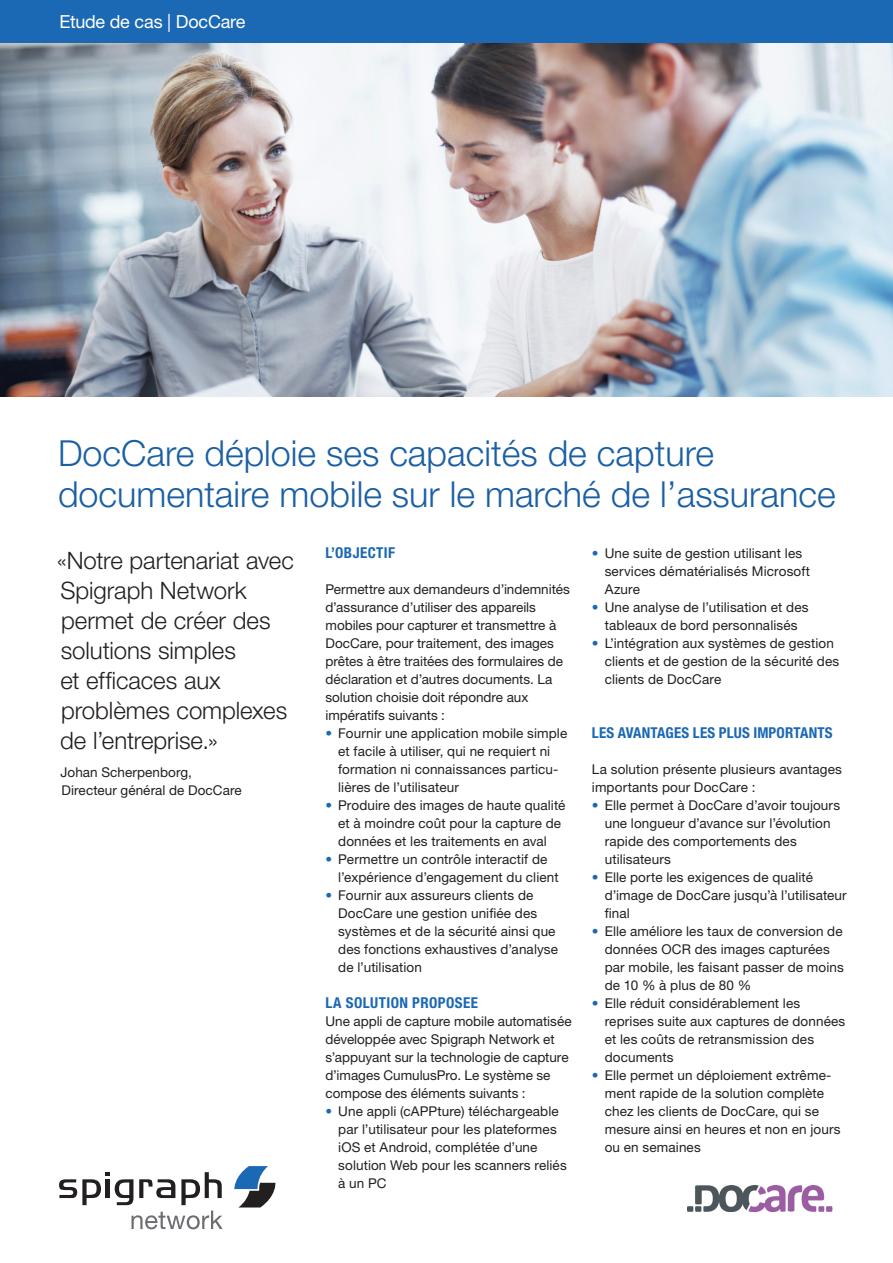
<style>
.page{position:relative;width:893px;height:1263px;background:#fff}
.page>*{position:absolute;margin:0;border:0;box-sizing:border-box;transform-origin:0 0}
.t1{font:300 35.85px/41.4px "Helvetica Neue LT Std";color:#1a5fa4}
._05__Header_Text{font:300 24px/30px "Helvetica Neue LT Std";letter-spacing:-.005em;color:#231f20}
._05__Header_Text-2{font:18px "Helvetica Neue LT Std";letter-spacing:-.01em;color:#fff}
._10__Body_Text{font:700 condensed 15px "Helvetica Neue LT Std";letter-spacing:.02em;color:#1b68b4}
._10__Body_Text-2{font:13.5px/18px "Helvetica Neue LT Std";letter-spacing:.01em;color:#231f20}
._05__Header_Text-3{font:13.5px/18px "Helvetica Neue LT Std";letter-spacing:.005em;color:#231f20}
.s1{color:#1b68b4}
</style>
<div class="page">
<img style="left:0;top:43px;width:893px;height:353px">
<div style="left:0;top:0;width:893px;height:43px;background:#1b68b4"></div>
<img style="left:688px;top:1186px;width:144px;height:25px">
<svg style="left:234px;top:1166px;width:42px;height:41px"></svg>
<svg style="left:59px;top:1172px;width:164px;height:57px"></svg>
<p class="_05__Header_Text-2" style="left:60px;top:11px;width:188px">Etude de cas | DocCare</p>
<p class="t1" style="left:58px;top:432px;width:779px">DocCare déploie ses capacités de capture documentaire mobile sur le marché de l’assurance</p>
<p class="_10__Body_Text" style="left:325px;top:544px;width:71px">L’OBJECTIF</p>
<p class="_10__Body_Text-2" style="left:325px;top:580px;width:246px">Permettre aux demandeurs d’indemnités d’assurance d’utiliser des appareils mobiles pour capturer et transmettre à DocCare, pour traitement, des images prêtes à être traitées des formulaires de déclaration et d’autres documents. La solution choisie doit répondre aux impératifs suivants :</p>
<p class="_10__Body_Text-2" style="left:338px;top:724px;width:230px;text-indent:-13px"><span class="s1">•</span> Fournir une application mobile simple et facile à utiliser, qui ne requiert ni formation ni connaissances particu&shy;lières de l’utilisateur</p>
<p class="_10__Body_Text-2" style="left:338px;top:796px;width:229px;text-indent:-13px"><span class="s1">•</span> Produire des images de haute qualité et à moindre coût pour la capture de données et les traitements en aval</p>
<p class="_10__Body_Text-2" style="left:338px;top:850px;width:222px;text-indent:-13px"><span class="s1">•</span> Permettre un contrôle interactif de l’expérience d’engagement du client</p>
<p class="_10__Body_Text-2" style="left:338px;top:886px;width:221px;text-indent:-13px"><span class="s1">•</span> Fournir aux assureurs clients de<br>DocCare une gestion unifiée des systèmes et de la sécurité ainsi que des fonctions exhaustives d’analyse de l’utilisation</p>
<p class="_10__Body_Text" style="left:325px;top:994px;width:154px">LA SOLUTION PROPOSEE</p>
<p class="_10__Body_Text-2" style="left:325px;top:1012px;width:248px">Une appli de capture mobile automatisée développée avec Spigraph Network et s’appuyant sur la technologie de capture d’images CumulusPro. Le système se compose des éléments suivants :</p>
<p class="_10__Body_Text-2" style="left:338px;top:1102px;width:230px;text-indent:-13px"><span class="s1">•</span> Une appli (cAPPture) téléchargeable par l’utilisateur pour les plateformes iOS et Android, complétée d’une solution Web pour les scanners reliés à un PC</p>
<p class="_10__Body_Text-2" style="left:605px;top:544px;width:207px;text-indent:-13px"><span class="s1">•</span> Une suite de gestion utilisant les services dématérialisés Microsoft<br>Azure</p>
<p class="_10__Body_Text-2" style="left:592px;top:598px;width:218px;text-align:center"><span class="s1">•</span> Une analyse de l’utilisation et des tableaux de bord personnalisés</p>
<p class="_10__Body_Text-2" style="left:605px;top:634px;width:236px;text-indent:-13px"><span class="s1">•</span> L’intégration aux systèmes de gestion clients et de gestion de la sécurité des clients de DocCare</p>
<p class="_05__Header_Text" style="left:57px;top:544px;width:239px">«Notre partenariat avec<br>Spigraph Network permet de créer des solutions simples<br>et efficaces aux problèmes complexes de l’entreprise.»</p>
<p class="_05__Header_Text-3" style="left:60px;top:763px;width:183px">Johan Scherpenborg,<br>Directeur général de DocCare</p>
<p class="_10__Body_Text" style="left:592px;top:724px;width:242px">LES AVANTAGES LES PLUS IMPORTANTS</p>
<p class="_10__Body_Text-2" style="left:592px;top:760px;width:252px">La solution présente plusieurs avantages importants pour DocCare :</p>
<p class="_10__Body_Text-2" style="left:605px;top:796px;width:237px;text-indent:-13px"><span class="s1">•</span> Elle permet à DocCare d’avoir toujours une longueur d’avance sur l’évolution rapide des comportements des utilisateurs</p>
<p class="_10__Body_Text-2" style="left:605px;top:868px;width:244px;text-indent:-13px"><span class="s1">•</span> Elle porte les exigences de qualité d’image de DocCare jusqu’à l’utilisateur final</p>
<p class="_10__Body_Text-2" style="left:605px;top:922px;width:241px;text-indent:-13px"><span class="s1">•</span> Elle améliore les taux de conversion de données OCR des images capturées par mobile, les faisant passer de moins de 10 % à plus de 80 %</p>
<p class="_10__Body_Text-2" style="left:605px;top:994px;width:242px;text-indent:-13px"><span class="s1">•</span> Elle réduit considérablement les reprises suite aux captures de données et les coûts de retransmission des documents</p>
<p class="_10__Body_Text-2" style="left:605px;top:1066px;width:237px;text-indent:-13px"><span class="s1">•</span> Elle permet un déploiement extrême&shy;ment rapide de la solution complète chez les clients de DocCare, qui se mesure ainsi en heures et non en jours ou en semaines</p>
</div>
